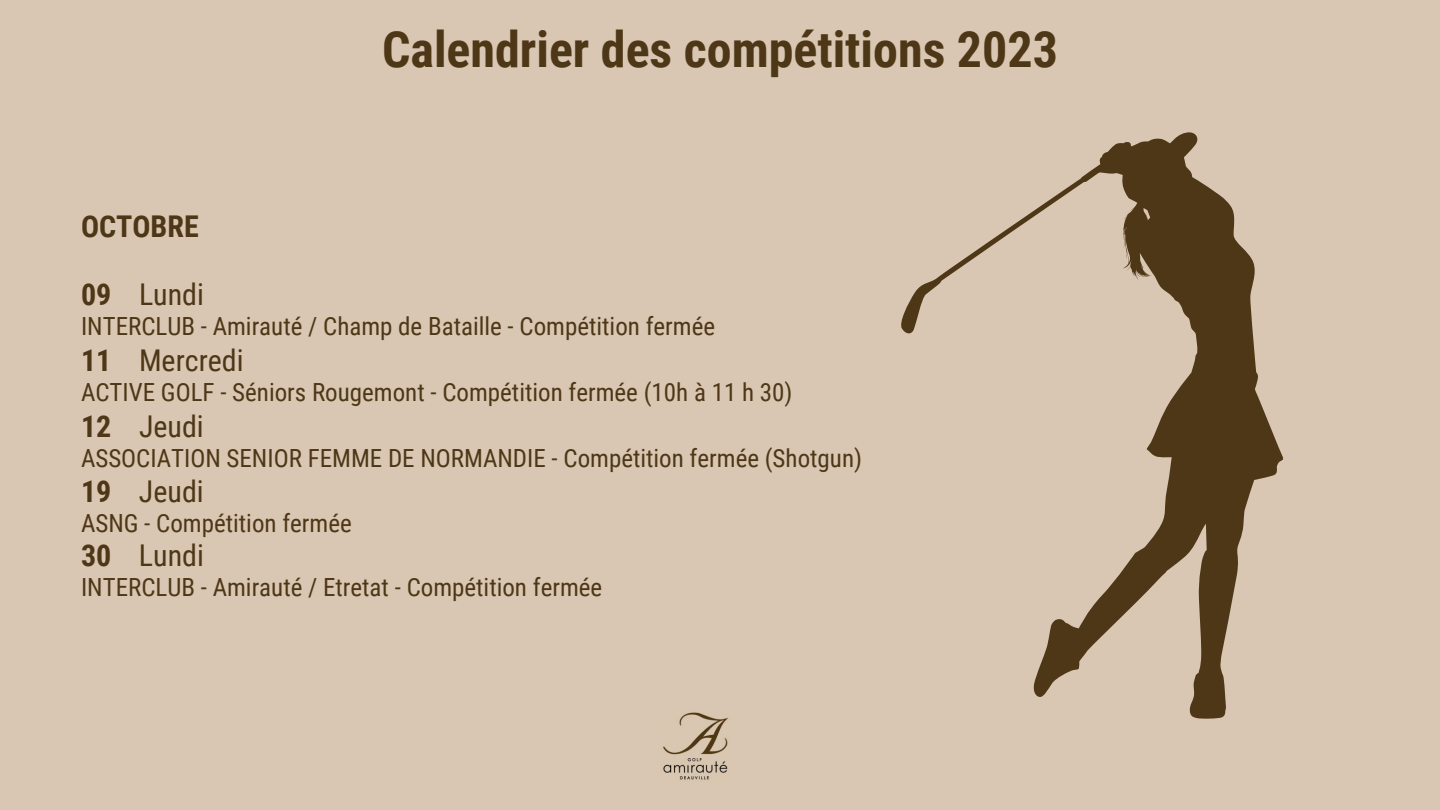
<style>
.page{position:relative;width:1440px;height:810px;background:#d9c7b3}
.page>*{position:absolute;margin:0;border:0;box-sizing:border-box;transform-origin:0 0}
.t1{font:700 50px "Roboto Condensed";color:#4e3717}
.t2{font:30px "Roboto Condensed";color:#4e3717}
.t3{font:700 30px "Roboto Condensed";color:#4e3717}
.t4{font:25px "Roboto Condensed";color:#4e3717}
.s1{font-weight:700}
</style>
<div class="page">
<img style="left:663px;top:712px;width:65px;height:68px">
<svg style="left:901px;top:132px;width:383px;height:587px"></svg>
<p class="t3" style="left:81px;top:205px;width:119px">OCTOBRE</p>
<h1 class="t1" style="left:382px;top:14px;width:677px">Calendrier des compétitions 2023</h1>
<p class="t2" style="left:81px;top:273px;width:125px"><span class="s1">09</span> Lundi</p>
<p class="t4" style="left:81px;top:309px;width:636px">INTERCLUB - Amirauté / Champ de Bataille - Compétition fermée</p>
<p class="t2" style="left:81px;top:339px;width:164px"><span class="s1">11</span> Mercredi</p>
<p class="t4" style="left:81px;top:375px;width:713px">ACTIVE GOLF - Séniors Rougemont - Compétition fermée (10h à 11 h 30)</p>
<p class="t2" style="left:81px;top:405px;width:124px"><span class="s1">12</span> Jeudi</p>
<p class="t4" style="left:81px;top:441px;width:783px">ASSOCIATION SENIOR FEMME DE NORMANDIE - Compétition fermée (Shotgun)</p>
<p class="t2" style="left:81px;top:470px;width:124px"><span class="s1">19</span> Jeudi</p>
<p class="t4" style="left:81px;top:506px;width:272px">ASNG - Compétition fermée</p>
<p class="t2" style="left:81px;top:535px;width:124px"><span class="s1">30</span> Lundi</p>
<p class="t4" style="left:81px;top:570px;width:523px">INTERCLUB - Amirauté / Etretat - Compétition fermée</p>
</div>
